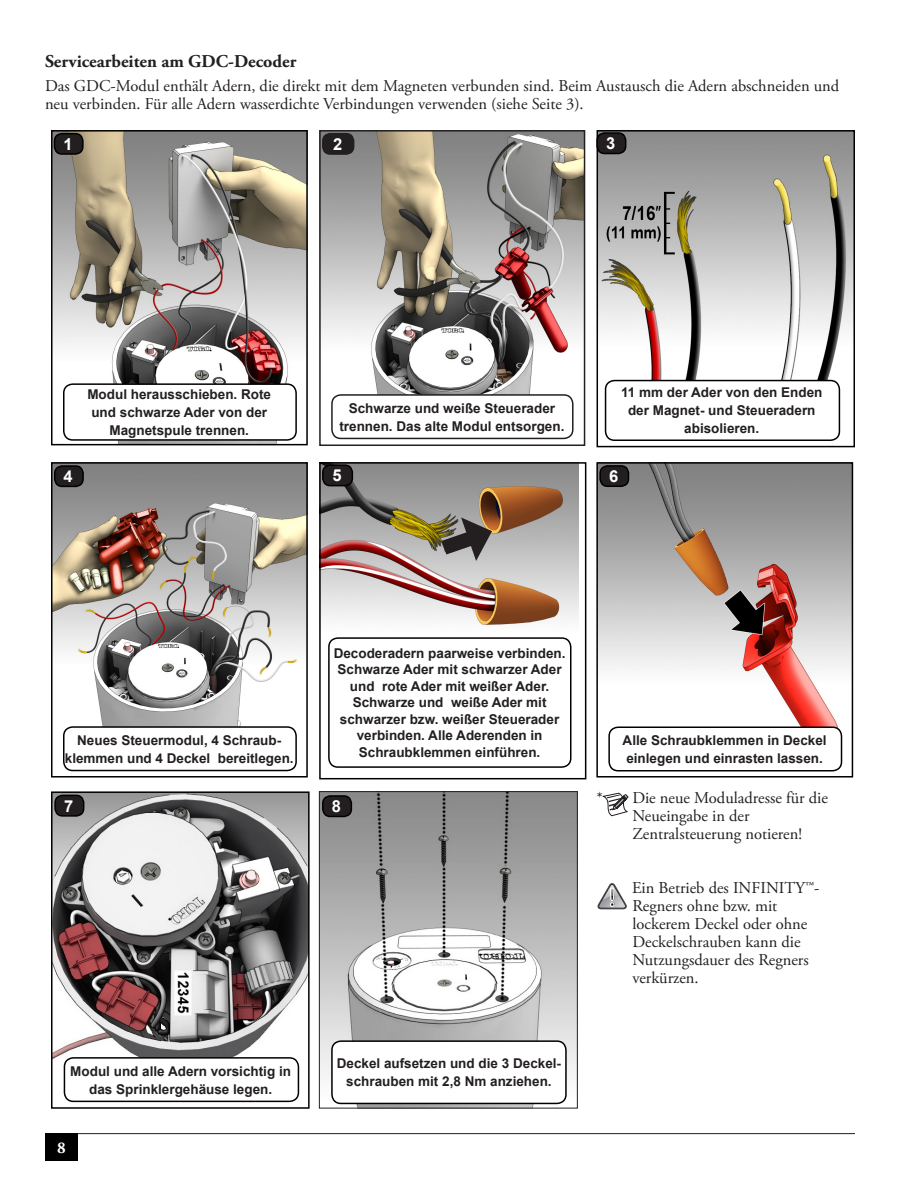
<style>
.page{position:relative;width:918px;height:1188px;background:#fff}
.page>*{position:absolute;margin:0;border:0;box-sizing:border-box;transform-origin:0 0}
.t1{font:24.6px "Arial Rounded MT Bold";color:#231f20}
.Section_Header{font:700 18px "Adobe Garamond Pro";color:#231f20}
.t2{font:16.5px/18px "Adobe Garamond Pro";color:#231f20}
.t3{font:700 16.5px "Arial";color:#fff}
.t4{font:700 16.5px "Adobe Garamond Pro";color:#fff}
.t5{font:700 13.5px/18px "Arial";color:#231f20;text-align:center}
</style>
<div class="page">
<hr style="left:45px;top:1133px;width:810px;height:1px;background:#231f20">
<div style="left:45px;top:1133px;width:33px;height:28px;background:#000"></div>
<img style="left:54px;top:133px;width:251px;height:309px">
<div style="left:51px;top:130px;width:257px;height:315px;border:2px solid #000"></div>
<div style="left:54px;top:134px;width:29px;height:20px;background:#231f20;border-radius:8px"></div>
<div style="left:54px;top:133px;width:30px;height:22px;border:2px solid #000;border-radius:8px"></div>
<div style="left:64px;top:384px;width:232px;height:56px;background:#fff;border-radius:9px"></div>
<div style="left:63px;top:383px;width:234px;height:58px;border:2px solid #000;border-radius:9px"></div>
<img style="left:322px;top:133px;width:260px;height:265px">
<div style="left:319px;top:130px;width:266px;height:316px;border:2px solid #231f20"></div>
<div style="left:323px;top:134px;width:31px;height:20px;background:#231f20;border-radius:8px"></div>
<div style="left:322px;top:133px;width:32px;height:22px;border:2px solid #231f20;border-radius:8px"></div>
<div style="left:332px;top:395px;width:241px;height:43px;background:#fff;border-radius:9px"></div>
<div style="left:331px;top:394px;width:243px;height:45px;border:2px solid #231f20;border-radius:9px"></div>
<img style="left:600px;top:133px;width:252px;height:305px">
<div style="left:597px;top:130px;width:258px;height:317px;border:2px solid #000"></div>
<div style="left:597px;top:133px;width:29px;height:21px;background:#231f20;border-radius:8px"></div>
<div style="left:596px;top:132px;width:30px;height:22px;border:2px solid #000;border-radius:8px"></div>
<div style="left:606px;top:381px;width:233px;height:59px;background:#fff;border-radius:9px"></div>
<div style="left:605px;top:380px;width:235px;height:61px;border:2px solid #000;border-radius:9px"></div>
<img style="left:54px;top:465px;width:251px;height:267px">
<div style="left:51px;top:462px;width:257px;height:316px;border:2px solid #000"></div>
<div style="left:55px;top:466px;width:28px;height:20px;background:#231f20;border-radius:8px"></div>
<div style="left:54px;top:465px;width:30px;height:22px;border:2px solid #000;border-radius:8px"></div>
<div style="left:64px;top:727px;width:232px;height:44px;background:#fff;border-radius:9px"></div>
<div style="left:63px;top:726px;width:234px;height:45px;border:2px solid #000;border-radius:9px"></div>
<img style="left:322px;top:465px;width:256px;height:237px">
<div style="left:319px;top:462px;width:267px;height:317px;border:2px solid #000"></div>
<div style="left:323px;top:465px;width:29px;height:21px;background:#231f20;border-radius:8px"></div>
<div style="left:322px;top:464px;width:31px;height:22px;border:2px solid #000;border-radius:8px"></div>
<div style="left:329px;top:638px;width:242px;height:129px;background:#fff;border-radius:9px"></div>
<div style="left:328px;top:637px;width:243px;height:131px;border:2px solid #000;border-radius:9px"></div>
<svg style="left:426px;top:517px;width:70px;height:49px;background:#857f70"></svg>
<img style="left:599px;top:465px;width:251px;height:299px">
<div style="left:596px;top:462px;width:257px;height:316px;border:2px solid #000"></div>
<div style="left:600px;top:466px;width:29px;height:20px;background:#231f20;border-radius:8px"></div>
<div style="left:599px;top:465px;width:30px;height:22px;border:2px solid #000;border-radius:8px"></div>
<div style="left:609px;top:727px;width:233px;height:44px;background:#fff;border-radius:9px"></div>
<div style="left:608px;top:727px;width:234px;height:45px;border:2px solid #000;border-radius:9px"></div>
<img style="left:54px;top:794px;width:253px;height:300px">
<div style="left:51px;top:791px;width:259px;height:318px;border:2px solid #000"></div>
<div style="left:55px;top:795px;width:29px;height:21px;background:#231f20;border-radius:8px"></div>
<div style="left:54px;top:795px;width:30px;height:22px;border:2px solid #000;border-radius:8px"></div>
<div style="left:64px;top:1058px;width:234px;height:43px;background:#fff;border-radius:9px"></div>
<div style="left:64px;top:1057px;width:235px;height:45px;border:2px solid #000;border-radius:9px"></div>
<img style="left:321px;top:793px;width:255px;height:313px">
<div style="left:319px;top:791px;width:259px;height:317px;border:1px solid #231f20"></div>
<div style="left:323px;top:796px;width:28px;height:20px;background:#231f20;border-radius:8px"></div>
<div style="left:322px;top:795px;width:30px;height:22px;border:2px solid #000;border-radius:8px"></div>
<div style="left:332px;top:1041px;width:234px;height:62px;background:#fff;border-radius:9px"></div>
<div style="left:331px;top:1040px;width:236px;height:64px;border:2px solid #000;border-radius:9px"></div>
<svg style="left:603px;top:793px;width:25px;height:23px"></svg>
<svg style="left:597px;top:883px;width:30px;height:27px"></svg>
<p class="Section_Header" style="left:45px;top:51px;width:253px">Servicearbeiten am GDC-Decoder</p>
<p class="t2" style="left:45px;top:77px;width:796px">Das GDC-Modul enthält Adern, die direkt mit dem Magneten verbunden sind. Beim Austausch die Adern abschneiden und neu verbinden. Für alle Adern wasserdichte Verbindungen verwenden (siehe Seite 3).</p>
<p class="t3" style="left:63px;top:133px;width:11px">1</p>
<p class="t3" style="left:606px;top:132px;width:11px">3</p>
<p class="t3" style="left:333px;top:133px;width:11px">2</p>
<p class="t3" style="left:64px;top:465px;width:11px">4</p>
<p class="t5" style="left:87px;top:386px;width:185px">Modul herausschieben. Rote und schwarze Ader von der<br>Magnetspule trennen.</p>
<p class="t5" style="left:339px;top:399px;width:227px">Schwarze und weiße Steuerader trennen. Das alte Modul entsorgen.</p>
<p class="t3" style="left:332px;top:465px;width:11px">5</p>
<p class="t5" style="left:621px;top:384px;width:203px">11 mm der Ader von den Enden der Magnet- und Steueradern abisolieren.</p>
<p class="t3" style="left:609px;top:465px;width:11px">6</p>
<p class="t5" style="left:65px;top:731px;width:230px">Neues Steuermodul, 4 Schraub&shy;klemmen und 4 Deckel bereitlegen.</p>
<p class="t3" style="left:64px;top:795px;width:11px">7</p>
<p class="t5" style="left:70px;top:1062px;width:222px">Modul und alle Adern vorsichtig in das Sprinklergehäuse legen.</p>
<p class="t4" style="left:57px;top:1138px;width:10px">8</p>
<p class="t5" style="left:334px;top:645px;width:233px;line-height:16.5px">Decoderadern paarweise verbinden.<br>Schwarze Ader mit schwarzer Ader und rote Ader mit weißer Ader.<br>Schwarze und weiße Ader mit schwarzer bzw. weißer Steuerader verbinden. Alle Aderenden in<br>Schraubklemmen einführen.</p>
<p class="t3" style="left:332px;top:795px;width:11px">8</p>
<p class="t5" style="left:337px;top:1055px;width:226px">Deckel aufsetzen und die 3 Deckel&shy;schrauben mit 2,8 Nm anziehen.</p>
<p class="t5" style="left:623px;top:732px;width:206px;text-align:left">Alle Schraubklemmen in Deckel einlegen und einrasten lassen.</p>
<p class="t2" style="left:632px;top:790px;width:197px;text-indent:-36px">* Die neue Moduladresse für die<br>Neueingabe in der<br>Zentralsteuerung notieren!</p>
<h1 class="t1" style="left:608px;top:883px;width:10px">!</h1>
<p class="t2" style="left:632px;top:880px;width:189px">Ein Betrieb des INFINITY™-<br>Regners ohne bzw. mit lockerem Deckel oder ohne<br>Deckelschrauben kann die<br>Nutzungsdauer des Regners verkürzen.</p>
</div>
